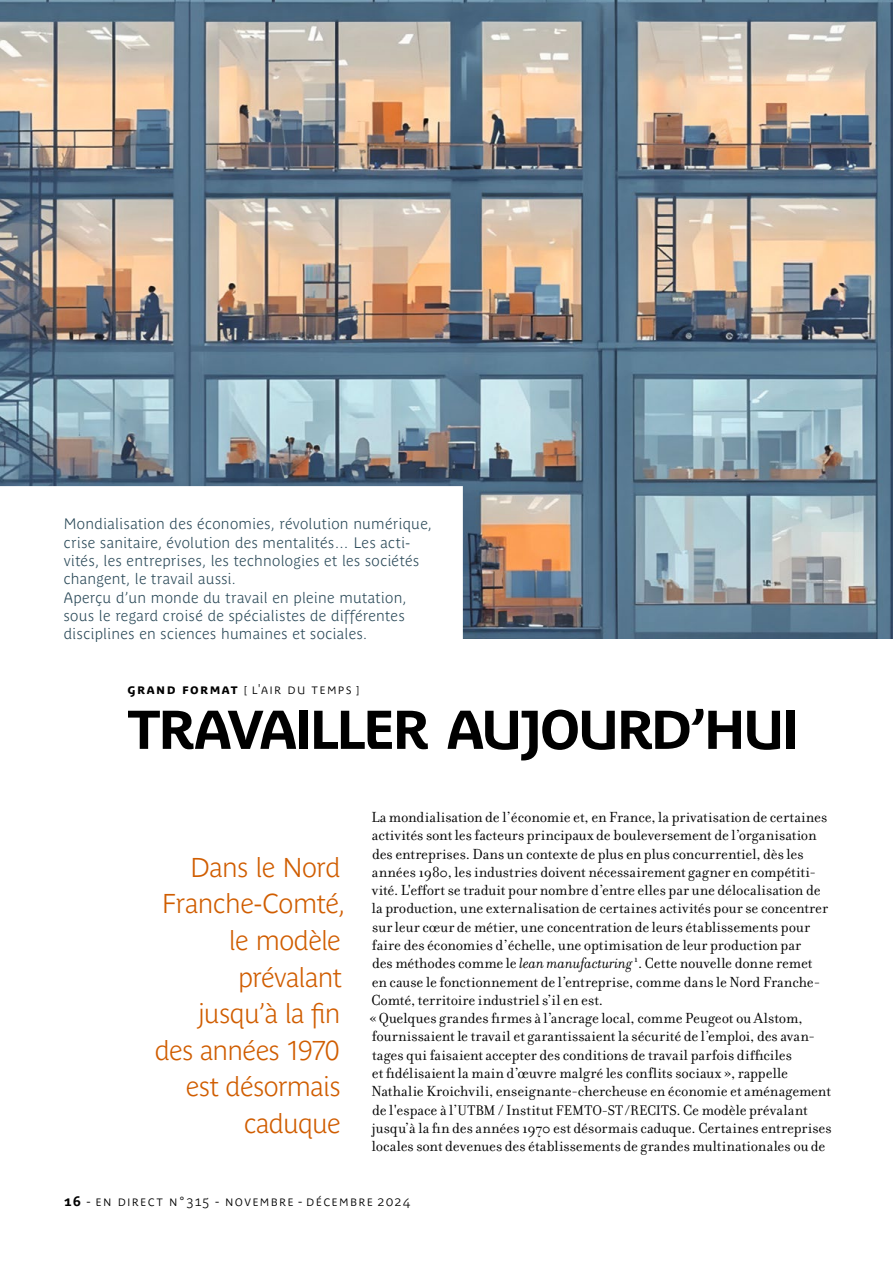
<style>
.page{position:relative;width:893px;height:1263px;background:#fff}
.page>*{position:absolute;margin:0;border:0;box-sizing:border-box;transform-origin:0 0}
.t1{font:700 54px "Parisine Plus Ptf";letter-spacing:-.04em;color:#000}
.t2{font:700 27px/36.6px "Parisine Plus Ptf Cl";letter-spacing:-.025em;color:#d05d00;text-align:right}
.t3{font:15.75px/18.3px "Filosofia OT";color:#000}
.t4{font:700 15px/18.3px "Parisine Plus Ptf Cl";letter-spacing:.01em;color:#294857}
.t5{font:700 13.5px "Parisine Plus Ptf Cl";letter-spacing:.095em;color:#000}
.s1{font-family:"Parisine Plus Ptf"}
.s2{font-style:italic}
.s3{font-size:15px}
</style>
<div class="page">
<img style="left:0;top:0;width:893px;height:638px">
<svg style="left:0;top:486px;width:463px;height:153px"></svg>
<p class="t4" style="left:64px;top:514px;width:370px">Mondialisation des économies, révolution numérique, crise sanitaire, évolution des mentalités… Les acti&shy;vités, les entreprises, les technologies et les sociétés changent, le travail aussi.<br>Aperçu d’un monde du travail en pleine mutation, sous le regard croisé de spécialistes de différentes disciplines en sciences humaines et sociales.</p>
<p class="t5" style="left:128px;top:679px;width:233px"><span class="s1">grand format</span> [ l'air du temps ]</p>
<h1 class="t1" style="left:127px;top:689px;width:674px">TRAVAILLER AUJOURD’HUI</h1>
<h2 class="t2" style="left:155px;top:846px;width:192px">Dans le Nord<br>Franche-Comté, le modèle prévalant jusqu’à la fin<br>des années 1970 est désormais caduque</h2>
<p class="t3" style="left:369px;top:808px;width:464px">La mondialisation de l’économie et, en France, la privatisation de certaines activités sont les facteurs principaux de bouleversement de l’organisation des entreprises. Dans un contexte de plus en plus concurrentiel, dès les années 1980, les industries doivent nécessairement gagner en compétiti&shy;vité. L'effort se traduit pour nombre d’entre elles par une délocalisation de la production, une externalisation de certaines activités pour se concentrer sur leur cœur de métier, une concentration de leurs établissements pour faire des économies d’échelle, une optimisation de leur production par<br>des méthodes comme le <span class="s2">lean manufacturing</span> <sup>1</sup>. Cette nouvelle donne remet<br>en cause le fonctionnement de l’entreprise, comme dans le Nord Franche-Comté, territoire industriel s’il en est.<br>«Quelques grandes firmes à l’ancrage local, comme Peugeot ou Alstom, fournissaient le travail et garantissaient la sécurité de l’emploi, des avan&shy;tages qui faisaient accepter des conditions de travail parfois difficiles<br>et fidélisaient la main d’œuvre malgré les conflits sociaux », rappelle Nathalie Kroichvili, enseignante- chercheuse en économie et aménagement de l'espace à l’<span class="s3">UTBM</span> / Institut <span class="s3">FEMTO-ST/RECITS</span>. Ce modèle prévalant jusqu’à la fin des années 1970 est désormais caduque. Certaines entreprises locales sont devenues des établissements de grandes multinationales ou de</p>
<p class="t5" style="left:64px;top:1191px;width:347px"><span class="s1">16</span> - En Direct n°315 - novembre - décembre 2024</p>
</div>
